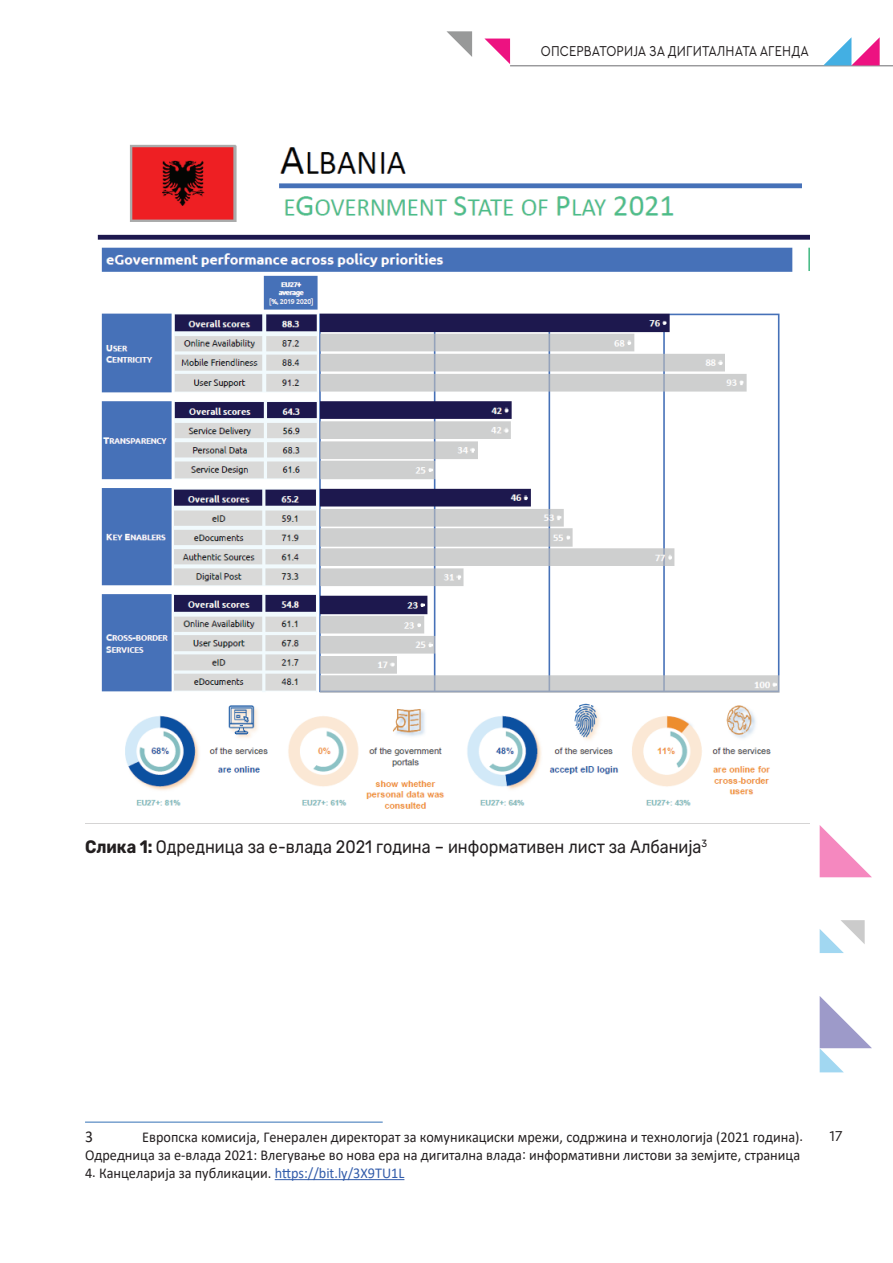
<style>
.page{position:relative;width:893px;height:1263px;background:#fff}
.page>*{position:absolute;margin:0;border:0;box-sizing:border-box;transform-origin:0 0}
.t1{font:18px "Rubik";color:#231f20;scale:.9 1}
.t2{font:16.5px "Calibri";color:#231f20;scale:.95 1}
.t3{font:15px/18px "Calibri";color:#231f20;text-align:right;scale:.95 1}
.t4{font:15px "Cera PRO";letter-spacing:.01em;color:#231f20;scale:.85 1}
.t5{font:15px "Cera PRO";letter-spacing:.01em;color:#231f20}
.s1{font-weight:700}
.s2{color:#325caa}
</style>
<div class="page">
<svg style="left:446px;top:31px;width:26px;height:26px"></svg>
<svg style="left:485px;top:39px;width:25px;height:25px"></svg>
<hr style="left:510px;top:65px;width:383px;height:1px;background:#6c6d70">
<svg style="left:824px;top:37px;width:56px;height:28px"></svg>
<img style="left:97px;top:144px;width:712px;height:665px">
<hr style="left:85px;top:1121px;width:298px;height:2px;background:#4a81bf">
<hr style="left:275px;top:1179px;width:129px;height:1px;background:#325caa">
<p class="t4" style="left:541px;top:41px;width:317px">Опсерваторија за Дигиталната агенда</p>
<p class="t1" style="left:85px;top:837px;width:693px"><span class="s1">Слика 1:</span> Одредница за е-влада 2021 година – информативен лист за Албанија<sup>3</sup></p>
<p class="t2" style="left:85px;top:1125px;width:10px">3</p>
<p class="t3" style="left:85px;top:1127px;width:757px">Европска комисија, Генерален директорат за комуникациски мрежи, содржина и технологија (2021 година).<br>Одредница за е-влада 2021: Влегување во нова ера на дигитална влада: информативни листови за земјите, страница</p>
<p class="t3" style="left:85px;top:1163px;width:338px">4. Канцеларија за публикации. <span class="s2">https://bit.ly/3X9TU1L</span></p>
<p class="t5" style="left:829px;top:1125px;width:15px">17</p>
</div>
